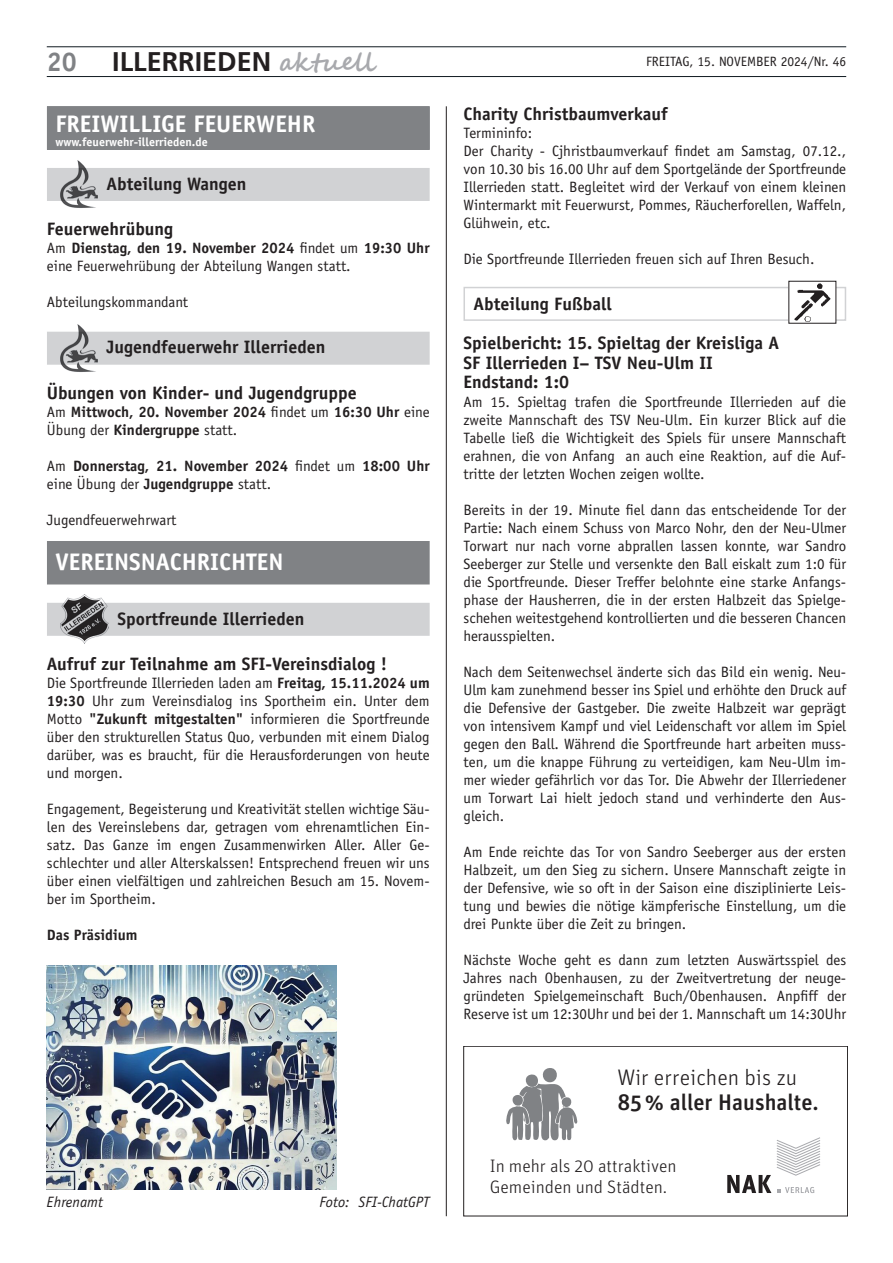
<style>
.page{position:relative;width:893px;height:1263px;background:#fff}
.page>*{position:absolute;margin:0;border:0;box-sizing:border-box;transform-origin:0 0}
.t1{font:700 27px "Frutiger";color:#231f20}
.t2{font:700 27px "Officina Sans";color:#808285}
.t3{font:700 24px "Officina Sans";color:#fff}
.t4{font:500 22.5px "Unit Pro";color:#231f20}
.t5{font:300 22.5px "Unit Pro";color:#231f20}
.t6{font:700 18px/39.5px "Officina Sans";color:#231f20}
.t7{font:300 18px/21px "Unit Pro";color:#231f20}
.t8{font:15px/18px "Officina Sans";color:#231f20;text-align:justify}
.t9{font:700 15px/18px "Officina Sans";color:#231f20}
.t10{font:italic 15px "Officina Sans";color:#231f20}
.t11{font:13.5px "Officina Sans";color:#231f20}
.t12{font:700 12px "Officina Sans";color:#fff}
.s1{font-family:"Segoe Script";font-size:25.5px;color:#a8a9ad}
.s2{font-weight:700}
.s3{font-weight:400}
</style>
<div class="page">
<hr style="left:47px;top:76px;width:799px;height:1px;background:#101a21">
<hr style="left:47px;top:47px;width:799px;height:1px;background:#101a21">
<hr style="left:446px;top:106px;width:1px;height:1110px;background:#231f20">
<div style="left:463px;top:287px;width:383px;height:34px;border:2px solid #d1d2d4"></div>
<div style="left:789px;top:281px;width:47px;height:42px;background:#fff"></div>
<img style="left:795px;top:283px;width:35px;height:39px">
<div style="left:788px;top:281px;width:48px;height:43px;border:1px solid #231f20"></div>
<div style="left:47px;top:106px;width:383px;height:44px;background:#888a8d"></div>
<div style="left:47px;top:107px;width:383px;height:43px;background:#808285"></div>
<div style="left:47px;top:168px;width:383px;height:33px;background:#d1d2d4"></div>
<img style="left:60px;top:160px;width:38px;height:48px">
<div style="left:47px;top:332px;width:383px;height:33px;background:#d1d2d4"></div>
<img style="left:60px;top:324px;width:38px;height:48px">
<div style="left:47px;top:541px;width:383px;height:43px;background:#808285"></div>
<div style="left:47px;top:603px;width:383px;height:33px;background:#d1d2d4"></div>
<img style="left:60px;top:594px;width:48px;height:50px">
<img style="left:47px;top:966px;width:290px;height:223px">
<svg style="left:506px;top:1068px;width:72px;height:73px"></svg>
<svg style="left:727px;top:1137px;width:93px;height:56px"></svg>
<div style="left:463px;top:1046px;width:385px;height:170px;border:1px solid #231f20"></div>
<h1 class="t1" style="left:112px;top:46px;width:264px">ILLERRIEDEN <span class="s1">aktuell</span></h1>
<h1 class="t2" style="left:47px;top:45px;width:32px">20</h1>
<p class="t11" style="left:646px;top:53px;width:202px">FREITAG, 15. NOVEMBER 2024/Nr. 46</p>
<h2 class="t3" style="left:55px;top:109px;width:261px">FREIWILLIGE FEUERWEHR</h2>
<p class="t12" style="left:55px;top:134px;width:154px">www.feuerwehr-illerrieden.de</p>
<p class="t6" style="left:106px;top:164px;width:141px">Abteilung Wangen</p>
<p class="t6" style="left:47px;top:209px;width:128px">Feuerwehrübung</p>
<p class="t8" style="left:47px;top:239px;width:384px">Am <span class="s2">Dienstag, den 19. November 2024</span> findet um <span class="s2">19:30 Uhr </span>eine Feuerwehrübung der Abteilung Wangen statt.</p>
<p class="t8" style="left:47px;top:293px;width:143px">Abteilungskommandant</p>
<p class="t6" style="left:106px;top:327px;width:221px">Jugendfeuerwehr Illerrieden</p>
<p class="t6" style="left:47px;top:373px;width:311px">Übungen von Kinder- und Jugendgruppe</p>
<p class="t9" style="left:47px;top:402px;width:384px"><span class="s3">Am</span> Mittwoch, 20. November 2024 <span class="s3">findet um</span> 16:30 Uhr <span class="s3">eine<br>Übung der</span> Kindergruppe <span class="s3">statt.</span></p>
<p class="t9" style="left:47px;top:456px;width:384px"><span class="s3">Am</span> Donnerstag, 21. November 2024 <span class="s3">findet um</span> 18:00 Uhr <span class="s3">eine Übung der</span> Jugendgruppe <span class="s3">statt.</span></p>
<p class="t8" style="left:47px;top:511px;width:131px">Jugendfeuerwehrwart</p>
<h2 class="t3" style="left:55px;top:547px;width:230px">VEREINSNACHRICHTEN</h2>
<p class="t6" style="left:118px;top:598px;width:189px">Sportfreunde Illerrieden</p>
<p class="t6" style="left:47px;top:644px;width:342px">Aufruf zur Teilnahme am SFI-Vereinsdialog !</p>
<p class="t8" style="left:47px;top:674px;width:384px">Die Sportfreunde Illerrieden laden am <span class="s2">Freitag, 15.11.2024 um 19:30</span> Uhr zum Vereinsdialog ins Sportheim ein. Unter dem Motto <span class="s2">"Zukunft mitgestalten"</span> informieren die Sportfreunde über den strukturellen Status Quo, verbunden mit einem Dialog darüber, was es braucht, für die Herausforderungen von heute und morgen.</p>
<p class="t8" style="left:47px;top:800px;width:384px">Engagement, Begeisterung und Kreativität stellen wichtige Säu&shy;len des Vereinslebens dar, getragen vom ehrenamtlichen Ein&shy;satz. Das Ganze im engen Zusammenwirken Aller. Aller Ge&shy;schlechter und aller Alterskalssen! Entsprechend freuen wir uns über einen vielfältigen und zahlreichen Besuch am 15. Novem&shy;ber im Sportheim.</p>
<p class="t9" style="left:47px;top:926px;width:92px">Das Präsidium</p>
<p class="t10" style="left:47px;top:1193px;width:58px">Ehrenamt</p>
<p class="t10" style="left:319px;top:1193px;width:112px">Foto: SFI-ChatGPT</p>
<p class="t6" style="left:463px;top:94px;width:206px">Charity Christbaumverkauf</p>
<p class="t8" style="left:463px;top:124px;width:384px;text-align:left">Termininfo:<br>Der Charity - Cjhristbaumverkauf findet am Samstag, 07.12., von 10.30 bis 16.00 Uhr auf dem Sportgelände der Sportfreunde Illerrieden statt. Begleitet wird der Verkauf von einem kleinen Wintermarkt mit Feuerwurst, Pommes, Räucherforellen, Waffeln, Glühwein, etc.</p>
<p class="t8" style="left:463px;top:250px;width:352px">Die Sportfreunde Illerrieden freuen sich auf Ihren Besuch.</p>
<p class="t6" style="left:463px;top:284px;width:317px;text-indent:10px">Abteilung Fußball<br>Spielbericht: 15. Spieltag der Kreisliga A</p>
<p class="t6" style="left:463px;top:353px;width:251px;line-height:19.5px">SF Illerrieden I– TSV Neu-Ulm II<br>Endstand: 1:0</p>
<p class="t8" style="left:463px;top:392px;width:384px">Am 15. Spieltag trafen die Sportfreunde Illerrieden auf die zweite Mannschaft des TSV Neu-Ulm. Ein kurzer Blick auf die Tabelle ließ die Wichtigkeit des Spiels für unsere Mannschaft erahnen, die von Anfang an auch eine Reaktion, auf die Auf&shy;tritte der letzten Wochen zeigen wollte.</p>
<p class="t8" style="left:463px;top:500px;width:384px">Bereits in der 19. Minute fiel dann das entscheidende Tor der Partie: Nach einem Schuss von Marco Nohr, den der Neu-Ulmer Torwart nur nach vorne abprallen lassen konnte, war Sandro Seeberger zur Stelle und versenkte den Ball eiskalt zum 1:0 für die Sportfreunde. Dieser Treffer belohnte eine starke Anfangs&shy;phase der Hausherren, die in der ersten Halbzeit das Spielge&shy;schehen weitestgehend kontrollierten und die besseren Chancen herausspielten.</p>
<p class="t8" style="left:463px;top:662px;width:384px">Nach dem Seitenwechsel änderte sich das Bild ein wenig. Neu-Ulm kam zunehmend besser ins Spiel und erhöhte den Druck auf die Defensive der Gastgeber. Die zweite Halbzeit war geprägt von intensivem Kampf und viel Leidenschaft vor allem im Spiel gegen den Ball. Während die Sportfreunde hart arbeiten muss&shy;ten, um die knappe Führung zu verteidigen, kam Neu-Ulm im&shy;mer wieder gefährlich vor das Tor. Die Abwehr der Illerriedener um Torwart Lai hielt jedoch stand und verhinderte den Aus&shy;gleich.</p>
<p class="t8" style="left:463px;top:842px;width:384px">Am Ende reichte das Tor von Sandro Seeberger aus der ersten Halbzeit, um den Sieg zu sichern. Unsere Mannschaft zeigte in der Defensive, wie so oft in der Saison eine disziplinierte Leis&shy;tung und bewies die nötige kämpferische Einstellung, um die drei Punkte über die Zeit zu bringen.</p>
<p class="t8" style="left:463px;top:950px;width:384px">Nächste Woche geht es dann zum letzten Auswärtsspiel des Jahres nach Obenhausen, zu der Zweitvertretung der neuge&shy;gründeten Spielgemeinschaft Buch/Obenhausen. Anpfiff der Reserve ist um 12:30Uhr und bei der 1. Mannschaft um 14:30Uhr</p>
<h3 class="t5" style="left:617px;top:1062px;width:181px">Wir erreichen bis zu</h3>
<h3 class="t4" style="left:617px;top:1086px;width:203px">85 % aller Haushalte.</h3>
<p class="t7" style="left:490px;top:1155px;width:188px">In mehr als 20 attraktiven<br>Gemeinden und Städten.</p>
</div>
